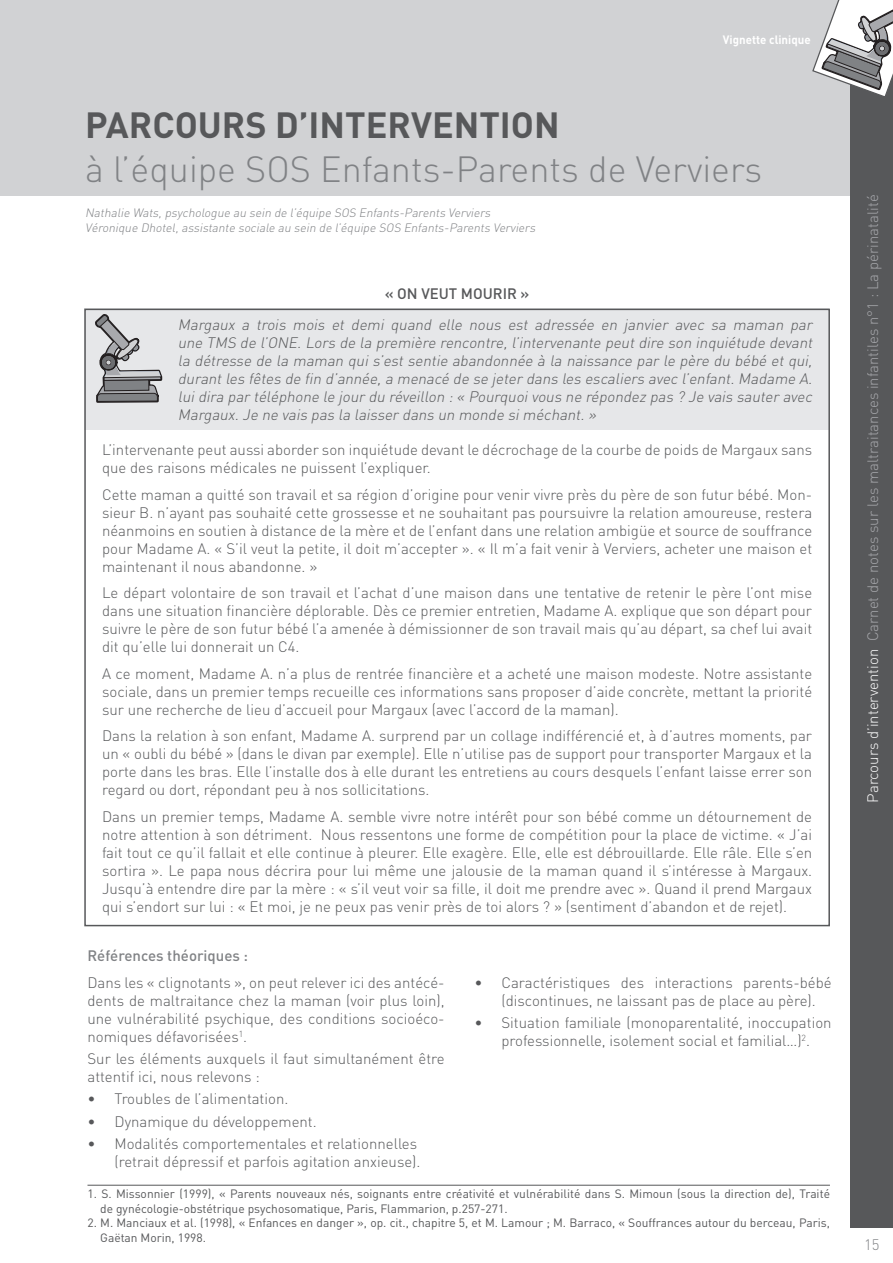
<style>
.page{position:relative;width:893px;height:1263px;background:#fff}
.page>*{position:absolute;margin:0;border:0;box-sizing:border-box;transform-origin:0 0}
.t1{font:36px "DIN Light Alternate";color:#808285}
.t2{font:700 36px "DIN";color:#57585a}
.t3{font:300 15px/18px "DIN";color:#57585a;text-align:justify}
.t4{font:italic 300 15px/18px "DIN";color:#57585a;text-align:justify}
.t5{font:300 15px "DIN";color:#a8a9ad}
.t6{font:500 15px "DIN";color:#808285}
.t7{font:500 15px "DIN";color:#57585a}
.t8{font:300 15px "DIN";color:#808285}
.t9{font:12px/14.4px "DIN";color:#57585a}
.t10{font:italic 300 12px/14.4px "DIN";color:#808285}
.t11{font:700 12px "DIN";color:#fff;scale:.96 1}
.s1{color:#fff}
</style>
<div class="page">
<div style="left:84px;top:309px;width:745px;height:121px;background:#e6e7e9"></div>
<div style="left:0;top:0;width:893px;height:196px;background:#d1d2d4"></div>
<div style="left:850px;top:0;width:43px;height:1228px;background:#57585a"></div>
<svg style="left:812px;top:0;width:81px;height:96px"></svg>
<svg style="left:95px;top:314px;width:68px;height:89px"></svg>
<hr style="left:87px;top:1185px;width:743px;height:1px;background:#57585a">
<p class="t11" style="left:723px;top:32px;width:93px">Vignette clinique</p>
<p class="t2" style="left:85px;top:102px;width:476px">PARCOURS D’INTERVENTION</p>
<p class="t1" style="left:85px;top:146px;width:679px">à l’équipe SOS Enfants-Parents de Verviers</p>
<p class="t10" style="left:85px;top:206px;width:454px">Nathalie Wats,psychologue au sein de l’équipe SOS Enfants-Parents Verviers<br>Véronique Dhotel,assistante sociale au sein de l’équipe SOS Enfants-Parents Verviers</p>
<p class="t7" style="left:385px;top:284px;width:146px">« ON VEUT MOURIR »</p>
<p class="t4" style="left:178px;top:316px;width:639px">Margaux a trois mois et demi quand elle nous est adressée en janvier avec sa maman par une TMS de l’ONE. Lors de la première rencontre, l’intervenante peut dire son inquiétude devant la détresse de la maman qui s’est sentie abandonnée à la naissance par le père du bébé et qui, durantles fêtes de fin d’année,a menacé de se jeter dans les escaliers avec l’enfant.Madame A. luidira par téléphone le jour du réveillon :« Pourquoivous ne répondez pas ? Je vais sauter avec Margaux.Je ne vais pas la laisser dans un monde siméchant.»</p>
<p class="t3" style="left:102px;top:441px;width:712px">L’intervenante peut aussi aborder son inquiétude devant le décrochage de la courbe de poids de Margaux sans que des raisons médicales ne puissent l’expliquer.</p>
<p class="t3" style="left:102px;top:485px;width:712px">Cette maman a quitté son travail et sa région d’origine pour venir vivre près du père de son futur bébé. Mon&shy;sieur B. n’ayant pas souhaité cette grossesse et ne souhaitant pas poursuivre la relation amoureuse, restera néanmoins en soutien à distance de la mère et de l’enfant dans une relation ambigüe et source de souffrance pour Madame A. « S’il veut la petite, il doit m’accepter ». « Il m’a fait venir à Verviers, acheter une maison et maintenant il nous abandonne. »</p>
<p class="t3" style="left:102px;top:584px;width:712px">Le départ volontaire de son travail et l’achat d’une maison dans une tentative de retenir le père l’ont mise dans une situation financière déplorable. Dès ce premier entretien, Madame A. explique que son départ pour suivre le père de son futur bébé l’a amenée à démissionner de son travail mais qu’au départ, sa chef lui avait dit qu’elle lui donnerait un C4.</p>
<p class="t3" style="left:102px;top:664px;width:712px">A ce moment, Madame A. n’a plus de rentrée financière et a acheté une maison modeste. Notre assistante sociale, dans un premier temps recueille ces informations sans proposer d’aide concrète, mettant la priorité sur une recherche de lieu d’accueil pour Margaux (avec l’accord de la maman).</p>
<p class="t3" style="left:102px;top:727px;width:712px">Dans la relation à son enfant, Madame A. surprend par un collage indifférencié et, à d’autres moments, par un « oubli du bébé » (dans le divan par exemple). Elle n’utilise pas de support pour transporter Margaux et la porte dans les bras. Elle l’installe dos à elle durant les entretiens au cours desquels l’enfant laisse errer son regard ou dort, répondant peu à nos sollicitations.</p>
<p class="t3" style="left:102px;top:807px;width:712px">Dans un premier temps, Madame A. semble vivre notre intérêt pour son bébé comme un détournement de notre attention à son détriment. Nous ressentons une forme de compétition pour la place de victime. « J’ai fait tout ce qu’il fallait et elle continue à pleurer. Elle exagère. Elle, elle est débrouillarde. Elle râle. Elle s’en sortira ». Le papa nous décrira pour lui même une jalousie de la maman quand il s’intéresse à Margaux.<br>Jusqu’à entendre dire par la mère : « s’il veut voir sa fille, il doit me prendre avec ». Quand il prend Margaux qui s’endort sur lui : « Et moi, je ne peux pas venir près de toi alors ? » (sentiment d’abandon et de rejet).</p>
<p class="t6" style="left:87px;top:946px;width:162px">Références théoriques :</p>
<p class="t3" style="left:87px;top:973px;width:359px">Dans les « clignotants », on peut relever ici des antécé&shy;dents de maltraitance chez la maman (voir plus loin), une vulnérabilité psychique, des conditions socioéco&shy;nomiques défavorisées<sup>1</sup>.</p>
<p class="t3" style="left:87px;top:1049px;width:359px">Sur les éléments auxquels il faut simultanément être attentif ici, nous relevons :</p>
<p class="t3" style="left:87px;top:1090px;width:202px">• Troubles de l’alimentation.</p>
<p class="t3" style="left:87px;top:1112px;width:231px">• Dynamique du développement.</p>
<p class="t3" style="left:87px;top:1134px;width:334px;text-align:right">• Modalités comportementales et relationnelles (retrait dépressif et parfois agitation anxieuse).</p>
<p class="t3" style="left:501px;top:973px;width:332px;text-indent:-27px">• Caractéristiques des interactions parents-bébé (discontinues, ne laissant pas de place au père).</p>
<p class="t3" style="left:474px;top:1013px;width:359px;text-align:center">• Situation familiale (monoparentalité, inoccupation professionnelle, isolement social et familial…)<sup>2</sup>.</p>
<p class="t9" style="left:100px;top:1186px;width:731px;text-indent:-13px">1. S. Missonnier (1999), « Parents nouveaux nés, soignants entre créativité et vulnérabilité dans S. Mimoun (sous la direction de), Traité de gynécologie-obstétrique psychosomatique, Paris, Flammarion, p.257-271.</p>
<p class="t9" style="left:100px;top:1215px;width:731px;text-indent:-13px">2. M. Manciaux et al. (1998), « Enfances en danger », op. cit., chapitre 5, et M. Lamour ; M. Barraco, « Souffrances autour du berceau, Paris,<br>Gaëtan Morin, 1998.</p>
<p class="t5" style="left:863px;top:803px;width:610px;rotate:-90deg"><span class="s1">Parcours d’intervention</span> Carnet de notes sur les maltraitances infantiles n°1 : La périnatalité</p>
<p class="t8" style="left:864px;top:1235px;width:17px">15</p>
</div>
